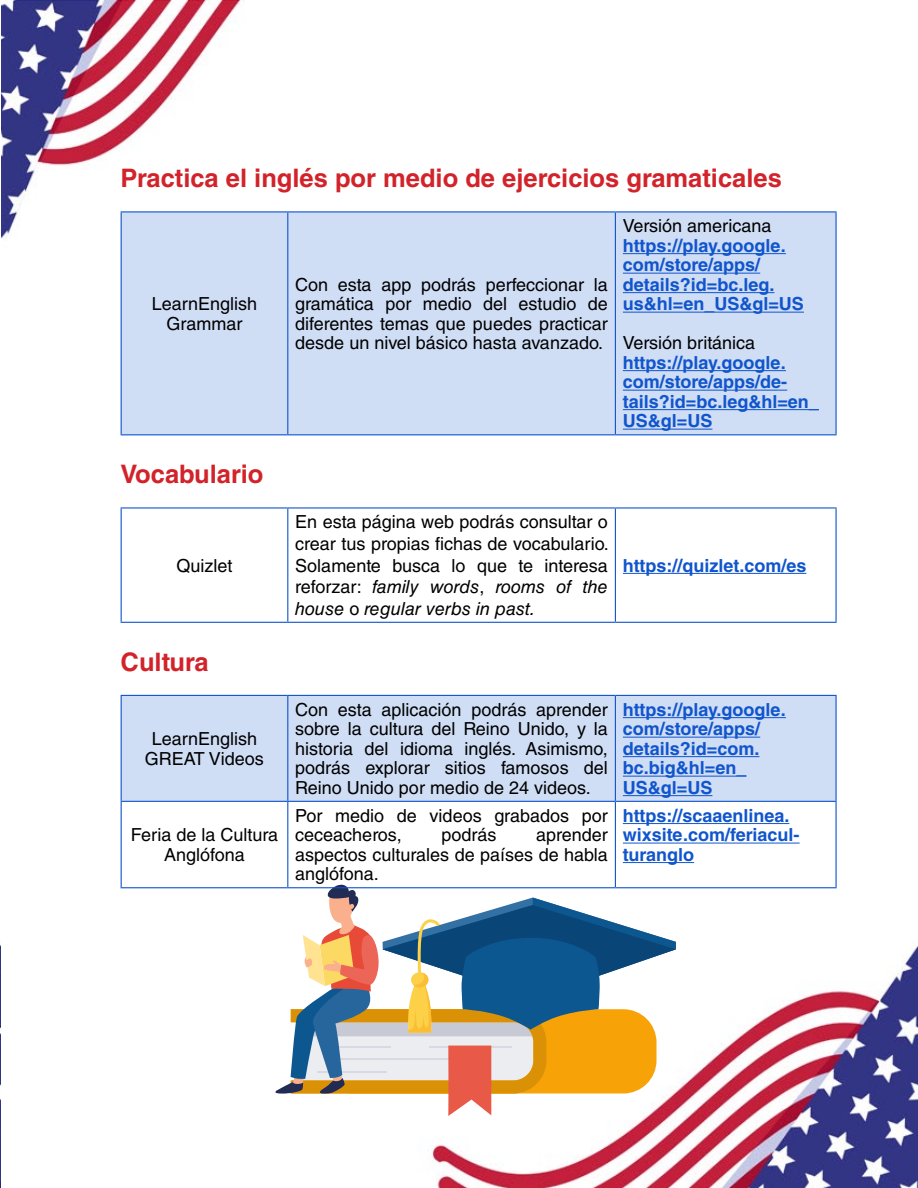
<style>
.page{position:relative;width:918px;height:1188px;background:#fff}
.page>*{position:absolute;margin:0;border:0;box-sizing:border-box;transform-origin:0 0}
.t1{font:700 25.5px "Helvetica LT Std";color:#d2232a}
.t2{font:18px/19.5px "Helvetica LT Std";color:#000;text-align:justify}
.t3{font:700 18px/19.5px "Helvetica LT Std";color:#15c}
.s1{font-style:italic}
</style>
<div class="page">
<img style="left:0;top:0;width:918px;height:1188px">
<svg style="left:274px;top:884px;width:402px;height:232px"></svg>
<div style="left:122px;top:212px;width:713px;height:222px;background:#cfddf5"></div>
<hr style="left:121px;top:211px;width:167px;height:1px;background:#15c">
<hr style="left:121px;top:212px;width:1px;height:222px;background:#15c">
<hr style="left:121px;top:434px;width:167px;height:1px;background:#15c">
<hr style="left:288px;top:211px;width:327px;height:1px;background:#15c">
<hr style="left:287px;top:212px;width:1px;height:222px;background:#15c">
<hr style="left:288px;top:434px;width:327px;height:1px;background:#15c">
<hr style="left:615px;top:211px;width:222px;height:1px;background:#15c">
<hr style="left:615px;top:212px;width:1px;height:222px;background:#15c">
<hr style="left:835px;top:212px;width:2px;height:222px;background:#15c">
<hr style="left:615px;top:434px;width:222px;height:1px;background:#15c">
<hr style="left:623px;top:253px;width:163px;height:1px;background:#15c">
<hr style="left:623px;top:273px;width:137px;height:1px;background:#15c">
<hr style="left:623px;top:292px;width:151px;height:1px;background:#15c">
<hr style="left:623px;top:312px;width:181px;height:1px;background:#15c">
<hr style="left:623px;top:370px;width:163px;height:1px;background:#15c">
<hr style="left:623px;top:390px;width:164px;height:1px;background:#15c">
<hr style="left:623px;top:409px;width:196px;height:1px;background:#15c">
<hr style="left:623px;top:429px;width:89px;height:1px;background:#15c">
<svg style="left:122px;top:509px;width:713px;height:113px"></svg>
<hr style="left:121px;top:507px;width:167px;height:2px;background:#15c">
<hr style="left:121px;top:509px;width:1px;height:113px;background:#15c">
<hr style="left:121px;top:622px;width:167px;height:1px;background:#15c">
<hr style="left:288px;top:507px;width:327px;height:2px;background:#15c">
<hr style="left:287px;top:509px;width:1px;height:113px;background:#15c">
<hr style="left:288px;top:622px;width:327px;height:1px;background:#15c">
<hr style="left:615px;top:507px;width:222px;height:2px;background:#15c">
<hr style="left:615px;top:509px;width:1px;height:113px;background:#15c">
<hr style="left:835px;top:509px;width:2px;height:113px;background:#15c">
<hr style="left:615px;top:622px;width:222px;height:1px;background:#15c">
<hr style="left:623px;top:573px;width:183px;height:1px;background:#15c">
<div style="left:122px;top:696px;width:713px;height:105px;background:#cfddf5"></div>
<hr style="left:121px;top:695px;width:167px;height:1px;background:#15c">
<hr style="left:121px;top:696px;width:1px;height:105px;background:#15c">
<hr style="left:288px;top:695px;width:327px;height:1px;background:#15c">
<hr style="left:287px;top:696px;width:1px;height:105px;background:#15c">
<hr style="left:615px;top:695px;width:222px;height:1px;background:#15c">
<hr style="left:615px;top:696px;width:1px;height:105px;background:#15c">
<hr style="left:835px;top:696px;width:2px;height:105px;background:#15c">
<hr style="left:121px;top:801px;width:167px;height:1px;background:#15c">
<hr style="left:121px;top:802px;width:1px;height:85px;background:#15c">
<hr style="left:288px;top:801px;width:327px;height:1px;background:#15c">
<hr style="left:287px;top:802px;width:1px;height:85px;background:#15c">
<hr style="left:615px;top:801px;width:222px;height:1px;background:#15c">
<hr style="left:615px;top:802px;width:1px;height:85px;background:#15c">
<hr style="left:835px;top:802px;width:2px;height:85px;background:#15c">
<hr style="left:121px;top:887px;width:167px;height:1px;background:#15c">
<hr style="left:288px;top:887px;width:327px;height:1px;background:#15c">
<hr style="left:615px;top:887px;width:222px;height:1px;background:#15c">
<hr style="left:623px;top:717px;width:163px;height:1px;background:#15c">
<hr style="left:623px;top:737px;width:137px;height:1px;background:#15c">
<hr style="left:623px;top:756px;width:136px;height:1px;background:#15c">
<hr style="left:623px;top:776px;width:123px;height:1px;background:#15c">
<hr style="left:623px;top:795px;width:89px;height:1px;background:#15c">
<hr style="left:623px;top:823px;width:166px;height:1px;background:#15c">
<hr style="left:623px;top:843px;width:177px;height:1px;background:#15c">
<hr style="left:623px;top:862px;width:71px;height:1px;background:#15c">
<h1 class="t1" style="left:121px;top:163px;width:663px">Practica el inglés por medio de ejercicios gramaticales</h1>
<p class="t2" style="left:152px;top:294px;width:107px;text-align:center">LearnEnglish<br>Grammar</p>
<h1 class="t1" style="left:121px;top:459px;width:144px">Vocabulario</h1>
<p class="t2" style="left:176px;top:555px;width:58px">Quizlet</p>
<h1 class="t1" style="left:121px;top:646px;width:90px">Cultura</h1>
<p class="t2" style="left:145px;top:729px;width:120px;text-align:center">LearnEnglish<br>GREAT Videos</p>
<p class="t2" style="left:131px;top:825px;width:149px;text-align:center">Feria de la Cultura<br>Anglófona</p>
<p class="t2" style="left:295px;top:275px;width:314px">Con esta app podrás perfeccionar la gramática por medio del estudio de diferentes temas que puedes practicar desde un nivel básico hasta avanzado.</p>
<p class="t2" style="left:623px;top:216px;width:150px">Versión americana</p>
<p class="t3" style="left:623px;top:235px;width:183px">https://play.google. com/store/apps/ details?id=bc.leg. us&amp;hl=en_US&amp;gl=US</p>
<p class="t2" style="left:623px;top:333px;width:134px">Versión británica</p>
<p class="t3" style="left:623px;top:352px;width:198px">https://play.google. com/store/apps/de&shy;tails?id=bc.leg&amp;hl=en_<br>US&amp;gl=US</p>
<p class="t2" style="left:295px;top:511px;width:315px;line-height:21.6px">En esta página web podrás consultar o crear tus propias fichas de vocabulario.<br>Solamente busca lo que te interesa reforzar: <span class="s1">family words</span>, <span class="s1">rooms of the house</span> o <span class="s1">regular verbs in past.</span></p>
<p class="t3" style="left:623px;top:555px;width:185px">https://quizlet.com/es</p>
<p class="t2" style="left:295px;top:700px;width:314px">Con esta aplicación podrás aprender sobre la cultura del Reino Unido, y la historia del idioma inglés. Asimismo, podrás explorar sitios famosos del Reino Unido por medio de 24 videos.</p>
<p class="t3" style="left:623px;top:699px;width:165px">https://play.google. com/store/apps/ details?id=com. bc.big&amp;hl=en_<br>US&amp;gl=US</p>
<p class="t2" style="left:295px;top:806px;width:314px">Por medio de videos grabados por ceceacheros,</p>
<p class="t2" style="left:442px;top:825px;width:56px">podrás</p>
<p class="t2" style="left:295px;top:825px;width:314px;text-indent:241px">aprender aspectos culturales de países de habla anglófona.</p>
<p class="t3" style="left:623px;top:805px;width:178px">https://scaaenlinea. wixsite.com/feriacul&shy;turanglo</p>
</div>
